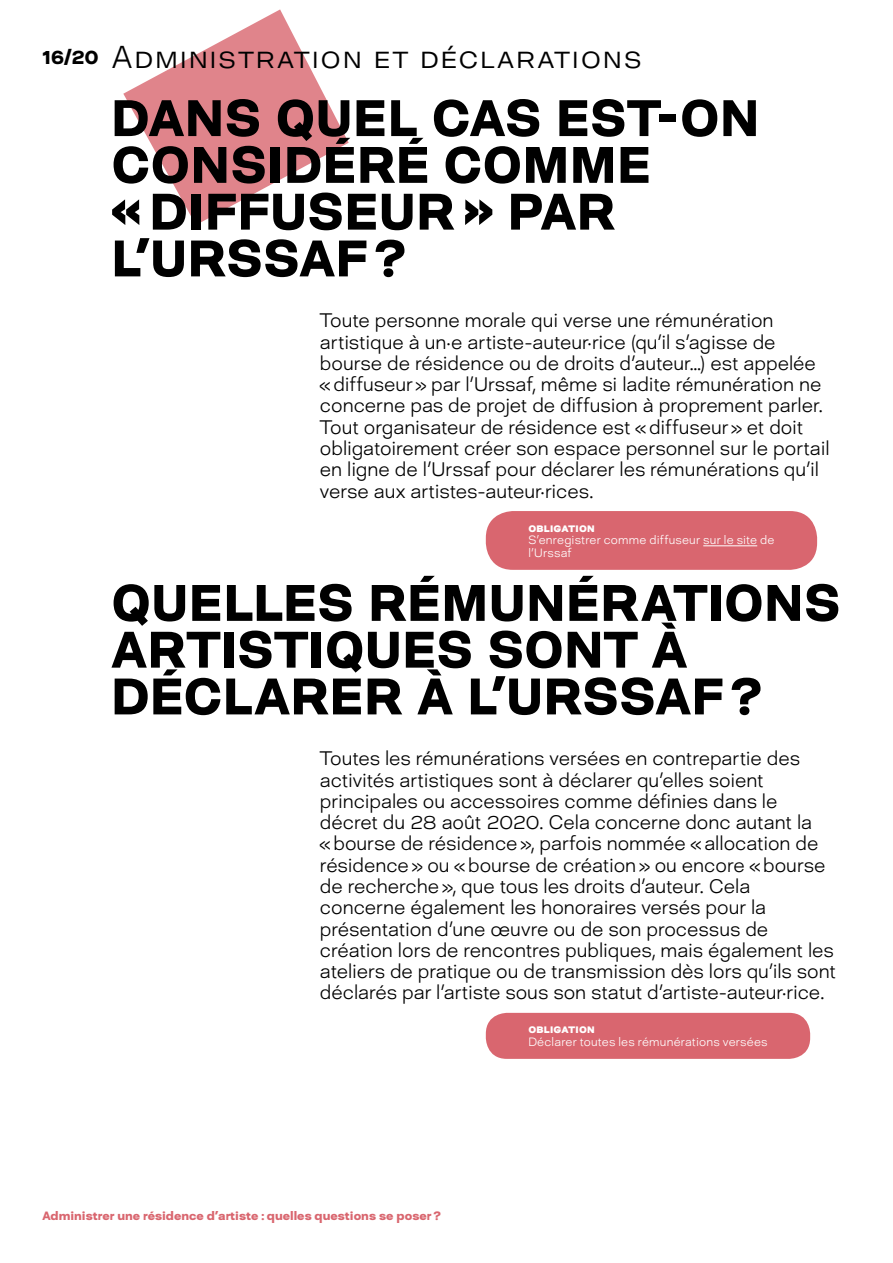
<style>
.page{position:relative;width:893px;height:1263px;background:#fff}
.page>*{position:absolute;margin:0;border:0;box-sizing:border-box;transform-origin:0 0}
.t1{font:800 51px/46.8px "David";letter-spacing:.02em;color:#000}
.t2{font:200 31.5px "David";letter-spacing:.055em;color:#000}
.t3{font:200 19.5px/21.3px "David";color:#000}
.t4{font:200 12px/12.8px "David";letter-spacing:.015em;color:#fff}
.t5{font:800 12px "David";color:#d9666f}
.t6{font:800 12px "David";letter-spacing:.025em;color:#fff}
.s1{font-weight:800;font-size:19.5px}
</style>
<div class="page">
<svg style="left:123px;top:9px;width:226px;height:216px;fill:#e0848b"></svg>
<div style="left:486px;top:511px;width:331px;height:59px;background:#d9666f;border-radius:27px"></div>
<hr style="left:703px;top:545px;width:54px;height:1px;background:#fff">
<div style="left:486px;top:1013px;width:324px;height:46px;background:#d9666f;border-radius:21px"></div>
<h2 class="t2" style="left:43px;top:34px;width:601px"><span class="s1">16/20</span> Administration et déclarations</h2>
<h1 class="t1" style="left:112px;top:92px;width:649px">DANS QUEL CAS EST-ON<br>CONSIDÉRÉ COMME<br>« DIFFUSEUR » PAR<br>L’URSSAF ?</h1>
<p class="t3" style="left:320px;top:309px;width:511px">Toute personne morale qui verse une rémunération artistique à un·e artiste-auteur·rice (qu’il s’agisse de bourse de résidence ou de droits d’auteur…) est appelée «diffuseur» par l’Urssaf, même si ladite rémunération ne concerne pas de projet de diffusion à proprement parler.<br>Tout organisateur de résidence est «diffuseur» et doit obligatoirement créer son espace personnel sur le portail en ligne de l'Urssaf pour déclarer les rémunérations qu'il verse aux artistes-auteur·rices.</p>
<p class="t6" style="left:528px;top:519px;width:68px">obligation</p>
<p class="t4" style="left:528px;top:533px;width:248px">S'enregistrer comme diffuseur sur le site de l'Urssaf</p>
<h1 class="t1" style="left:112px;top:577px;width:730px">QUELLES RÉMUNÉRATIONS<br>ARTISTIQUES SONT À<br>DÉCLARER À L’URSSAF ?</h1>
<p class="t3" style="left:320px;top:747px;width:518px">Toutes les rémunérations versées en contrepartie des activités artistiques sont à déclarer qu’elles soient principales ou accessoires comme définies dans le décret du 28 août 2020. Cela concerne donc autant la «bourse de résidence», parfois nommée «allocation de résidence» ou «bourse de création» ou encore «bourse de recherche», que tous les droits d’auteur. Cela concerne également les honoraires versés pour la présentation d’une œuvre ou de son processus de création lors de rencontres publiques, mais également les ateliers de pratique ou de transmission dès lors qu’ils sont déclarés par l’artiste sous son statut d’artiste-auteur·rice.</p>
<p class="t6" style="left:528px;top:1020px;width:68px">obligation</p>
<p class="t4" style="left:528px;top:1035px;width:241px">Déclarer toutes les rémunérations versées</p>
<p class="t5" style="left:43px;top:1207px;width:400px">Administrer une résidence d’artiste : quelles questions se poser ?</p>
</div>
